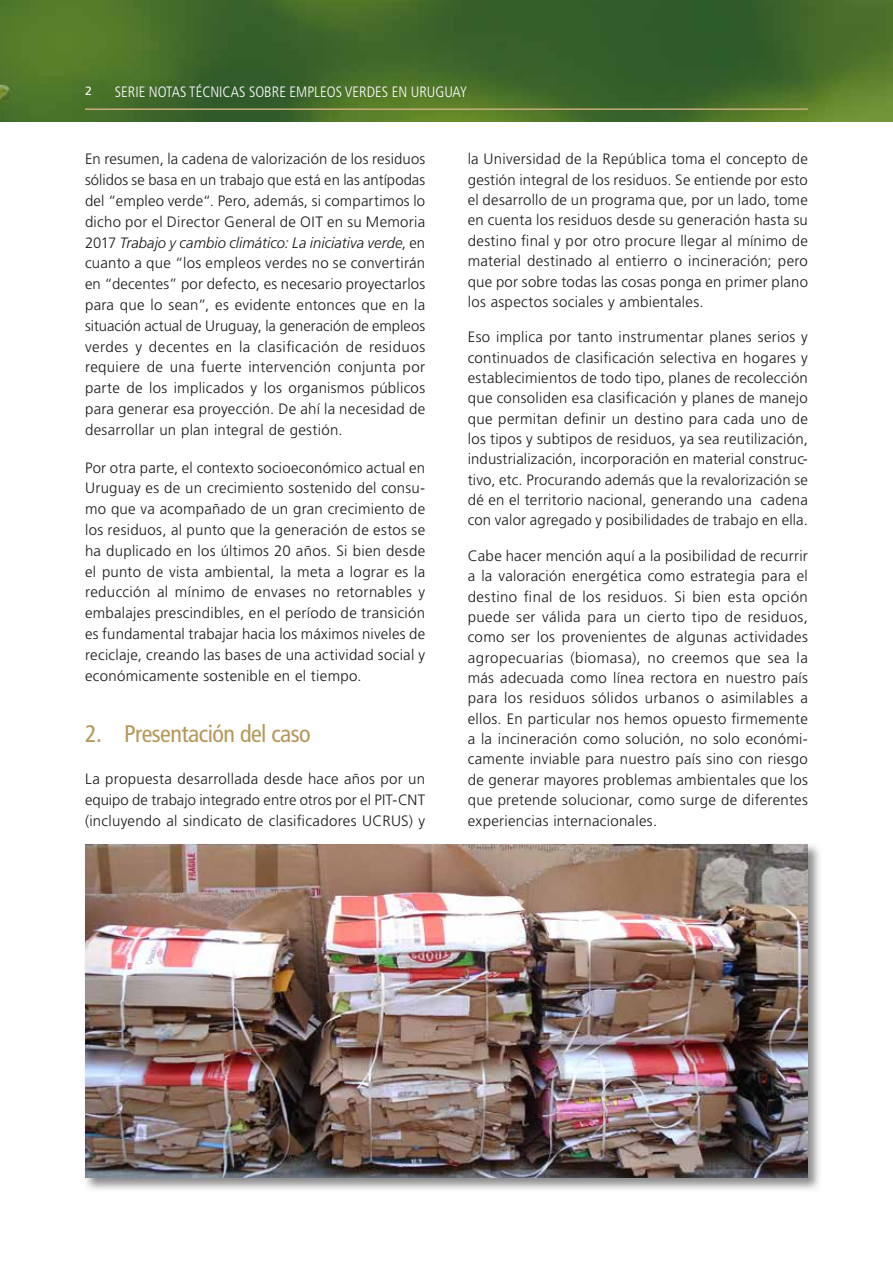
<style>
.page{position:relative;width:893px;height:1263px;background:#fff}
.page>*{position:absolute;margin:0;border:0;box-sizing:border-box;transform-origin:0 0}
.t1{font:condensed 24px "Frutiger LT Std";letter-spacing:-.02em;color:#b59759}
.t2{font:300 15px/20.4px "Frutiger LT Std";letter-spacing:.015em;color:#1a1a1a;text-align:justify}
.t3{font:300 condensed 15px "Frutiger LT Std";color:#fff}
.t4{font:12px "Frutiger LT Std";color:#fff}
.s1{font-style:italic}
</style>
<div class="page">
<img style="left:0;top:0;width:893px;height:122px">
<img style="left:86px;top:845px;width:734px;height:345px">
<img style="left:85px;top:844px;width:723px;height:334px">
<svg style="left:85px;top:108px;width:723px;height:2px"></svg>
<p class="t4" style="left:85px;top:83px;width:8px">2</p>
<p class="t3" style="left:115px;top:83px;width:354px">SERIE NOTAS TÉCNICAS SOBRE EMPLEOS VERDES EN URUGUAY</p>
<p class="t2" style="left:85px;top:149px;width:342px;line-height:20.9px">En resumen, la cadena de valorización de los residuos sólidos se basa en un trabajo que está en las antípodas del “empleo verde“. Pero, además, si compartimos lo dicho por el Director General de OIT en su Memoria 2017 <span class="s1">Trabajo y cambio climático: La iniciativa verde</span>, en cuanto a que “los empleos verdes no se convertirán en “decentes” por defecto, es necesario proyectarlos para que lo sean”, es evidente entonces que en la situación actual de Uruguay, la generación de empleos verdes y decentes en la clasificación de residuos requiere de una fuerte intervención conjunta por parte de los implicados y los organismos públicos para generar esa proyección. De ahí la necesidad de desarrollar un plan integral de gestión.</p>
<p class="t2" style="left:85px;top:457px;width:342px;line-height:20.9px">Por otra parte, el contexto socioeconómico actual en Uruguay es de un crecimiento sostenido del consu&shy;mo que va acompañado de un gran crecimiento de los residuos, al punto que la generación de estos se ha duplicado en los últimos 20 años. Si bien desde el punto de vista ambiental, la meta a lograr es la reducción al mínimo de envases no retornables y embalajes prescindibles, en el período de transición es fundamental trabajar hacia los máximos niveles de reciclaje, creando las bases de una actividad social y económicamente sostenible en el tiempo.</p>
<h1 class="t1" style="left:85px;top:720px;width:227px">2. Presentación del caso</h1>
<p class="t2" style="left:85px;top:768px;width:342px;line-height:20.9px">La propuesta desarrollada desde hace años por un equipo de trabajo integrado entre otros por el PIT-CNT (incluyendo al sindicato de clasificadores UCRUS) y</p>
<p class="t2" style="left:468px;top:149px;width:342px">la Universidad de la República toma el concepto de gestión integral de los residuos. Se entiende por esto el desarrollo de un programa que, por un lado, tome en cuenta los residuos desde su generación hasta su destino final y por otro procure llegar al mínimo de material destinado al entierro o incineración; pero que por sobre todas las cosas ponga en primer plano los aspectos sociales y ambientales.</p>
<p class="t2" style="left:468px;top:327px;width:342px">Eso implica por tanto instrumentar planes serios y continuados de clasificación selectiva en hogares y establecimientos de todo tipo, planes de recolección que consoliden esa clasificación y planes de manejo que permitan definir un destino para cada uno de los tipos y subtipos de residuos, ya sea reutilización, industrialización, incorporación en material construc&shy;tivo, etc. Procurando además que la revalorización se dé en el territorio nacional, generando una cadena con valor agregado y posibilidades de trabajo en ella.</p>
<p class="t2" style="left:468px;top:546px;width:342px">Cabe hacer mención aquí a la posibilidad de recurrir a la valoración energética como estrategia para el destino final de los residuos. Si bien esta opción puede ser válida para un cierto tipo de residuos, como ser los provenientes de algunas actividades agropecuarias (biomasa), no creemos que sea la más adecuada como línea rectora en nuestro país para los residuos sólidos urbanos o asimilables a ellos. En particular nos hemos opuesto firmemente a la incineración como solución, no solo económi&shy;camente inviable para nuestro país sino con riesgo de generar mayores problemas ambientales que los que pretende solucionar, como surge de diferentes experiencias internacionales.</p>
</div>
